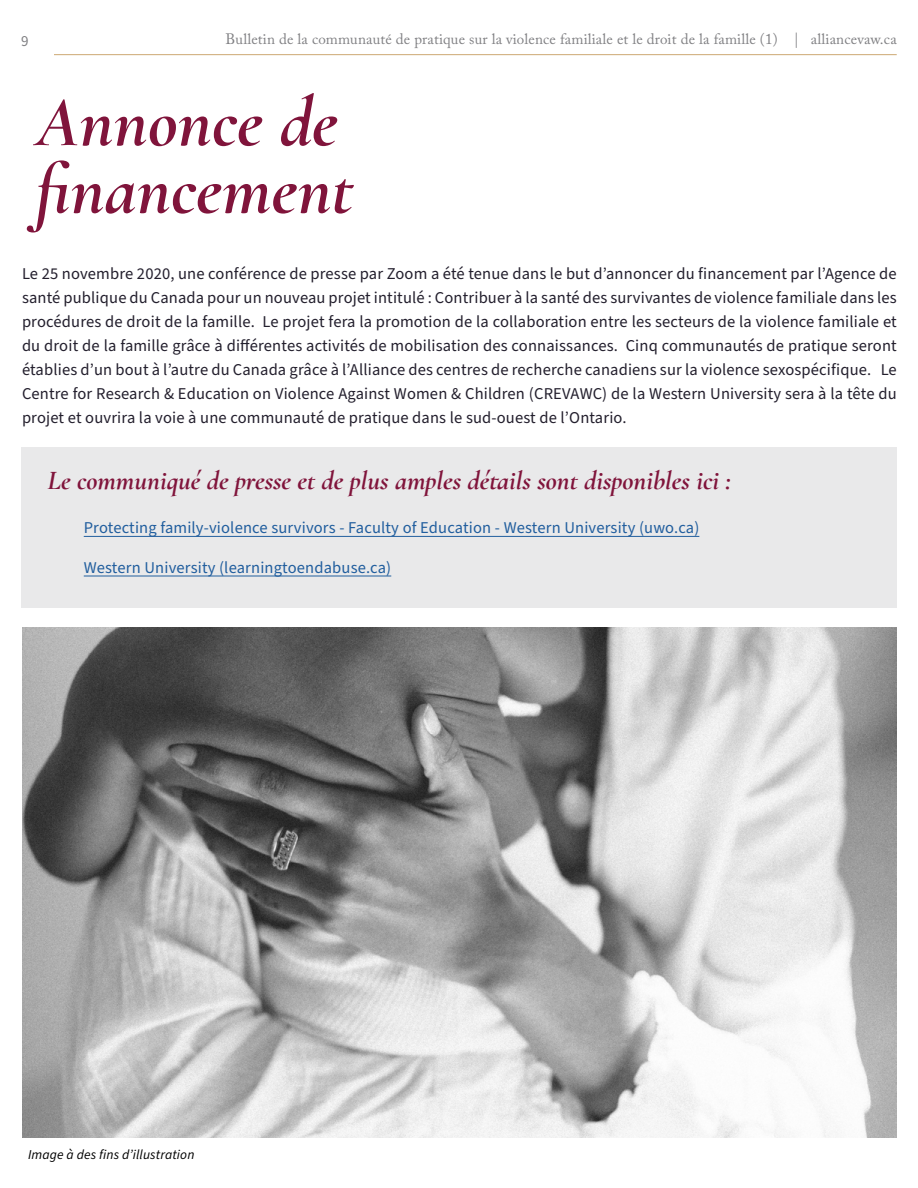
<style>
.page{position:relative;width:918px;height:1188px;background:#fff}
.page>*{position:absolute;margin:0;border:0;box-sizing:border-box;transform-origin:0 0}
.Heading_1{font:italic 700 72px/67.5px "Cormorant Garamond";color:#80143b}
.Header_2{font:italic 700 27px "Cormorant Garamond";color:#80143b}
.Paragraph_01{font:16.5px/24px "Source Sans Pro";letter-spacing:.01em;color:#231f2d;text-align:justify}
.Paragraph_01-2{font:16.5px "Source Sans Pro";letter-spacing:.01em;color:#215e9e}
.t1{font:15px "Adobe Caslon Pro";letter-spacing:.01em;color:#808083}
.t2{font:15px "Source Sans Pro";color:#808083}
.Paragraph_01-3{font:italic 13.5px "Source Sans Pro";letter-spacing:.01em;color:#000}
</style>
<div class="page">
<div style="left:21px;top:447px;width:876px;height:161px;background:#e9e9ea"></div>
<hr style="left:54px;top:54px;width:843px;height:1px;background:#cda872">
<hr style="left:84px;top:536px;width:615px;height:1px;background:#215e9e">
<hr style="left:84px;top:576px;width:307px;height:1px;background:#215e9e">
<img style="left:22px;top:628px;width:875px;height:509px">
<p class="t2" style="left:21px;top:31px;width:9px">9</p>
<p class="t1" style="left:226px;top:30px;width:673px">Bulletin de la communauté de pratique sur la violence familiale et le droit de la famille (1) | alliancevaw.ca</p>
<h1 class="Heading_1" style="left:36px;top:88px;width:319px">Annonce de financement</h1>
<p class="Paragraph_01" style="left:22px;top:262px;width:876px">Le 25 novembre 2020, une conférence de presse par Zoom a été tenue dans le but d’annoncer du financement par l’Agence de santé publique du Canada pour un nouveau projet intitulé : Contribuer à la santé des survivantes de violence familiale dans les procédures de droit de la famille. Le projet fera la promotion de la collaboration entre les secteurs de la violence familiale et du droit de la famille grâce à différentes activités de mobilisation des connaissances. Cinq communautés de pratique seront établies d’un bout à l’autre du Canada grâce à l’Alliance des centres de recherche canadiens sur la violence sexospécifique. Le Centre for Research &amp; Education on Violence Against Women &amp; Children (CREVAWC) de la Western University sera à la tête du projet et ouvrira la voie à une communauté de pratique dans le sud-ouest de l’Ontario.</p>
<h2 class="Header_2" style="left:47px;top:464px;width:685px">Le communiqué de presse et de plus amples détails sont disponibles ici :</h2>
<p class="Paragraph_01-2" style="left:84px;top:517px;width:617px">Protecting family-violence survivors - Faculty of Education - Western University (uwo.ca)</p>
<p class="Paragraph_01-2" style="left:84px;top:557px;width:309px">Western University (learningtoendabuse.ca)</p>
<p class="Paragraph_01-3" style="left:28px;top:1145px;width:168px">Image à des fins d’illustration</p>
</div>
